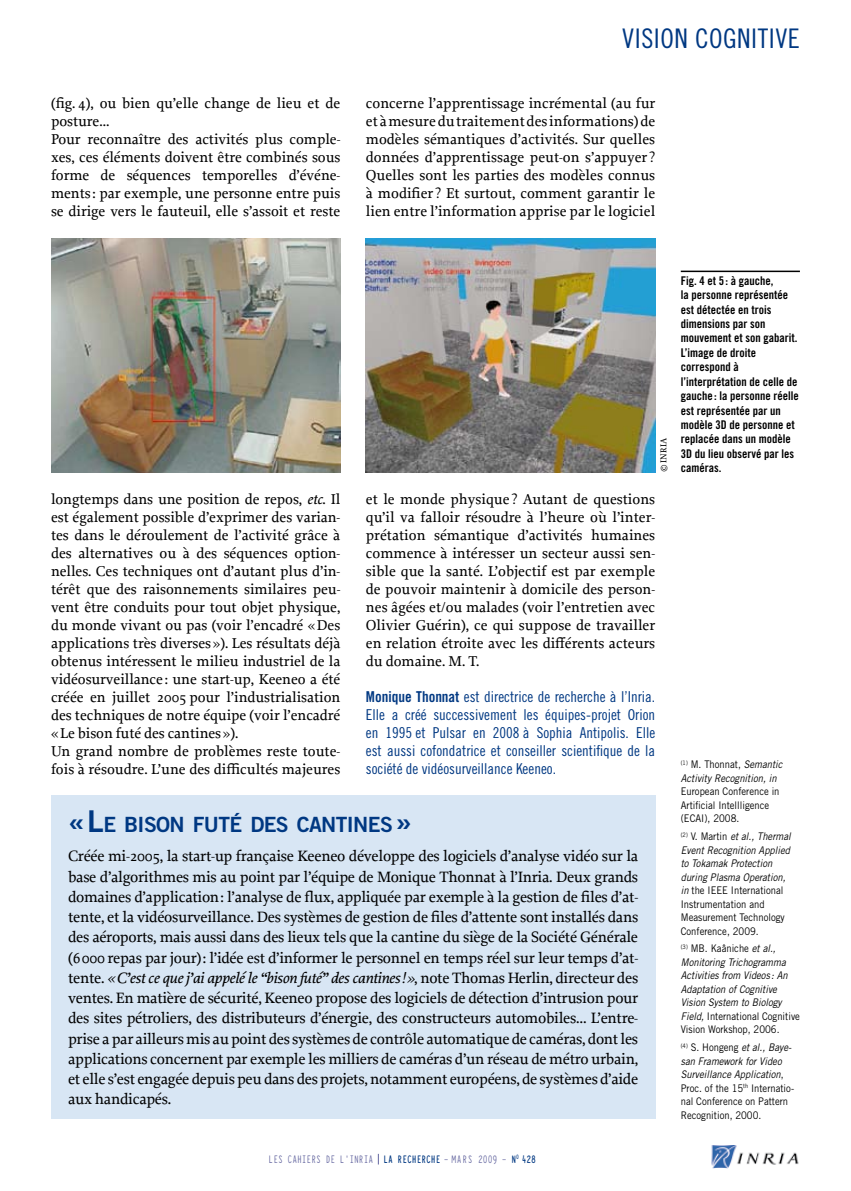
<style>
.page{position:relative;width:851px;height:1191px;background:#fff}
.page>*{position:absolute;margin:0;border:0;box-sizing:border-box;transform-origin:0 0}
.t1{font:27px "Trade Gothic Cond Eighteen";letter-spacing:.02em;color:#003882}
.t2{font:21px "Trade Gothic Bold Two";letter-spacing:-.03em;color:#003882}
.t3{font:15.75px/20.2px "Proforma";letter-spacing:-.02em;color:#000;text-align:justify}
.t4{font:15px/18px "Proforma";letter-spacing:-.005em;color:#000}
.t5{font:15px/18px "Trade Gothic Cond Eighteen";color:#003882;text-align:justify}
.t6{font:12px/14.4px "Trade Gothic Bold Cond Twenty";color:#000}
.t7{font:700 12px "Typewriter Condensed";letter-spacing:-.01em;color:#003882;scale:.9 1}
.t8{font:12px "Typewriter Condensed";letter-spacing:-.01em;color:#63659f;scale:.9 1}
.t9{font:10.5px/13.5px "Trade Gothic";color:#000;scale:.9 1}
.t10{font:italic 10.5px/13.5px "Trade Gothic";color:#000;scale:.9 1}
.t11{font:9px "Proforma";color:#000}
.s1{font-style:italic}
.s2{font-family:"Trade Gothic Bold Cond Twenty"}
.s3{font-size:30px}
.s4{font-weight:400;color:#63659f}
.s5{font-style:normal}
</style>
<div class="page">
<img style="left:711px;top:1145px;width:88px;height:23px">
<img style="left:51px;top:238px;width:289px;height:234px">
<img style="left:366px;top:238px;width:289px;height:234px">
<hr style="left:680px;top:271px;width:119px;height:1px;background:#000">
<div style="left:51px;top:795px;width:604px;height:323px;background:#d8e6f4"></div>
<p class="t4" style="left:51px;top:94px;width:291px">(fig. 4), ou bien qu’elle change de lieu et de posture…<br>Pour reconnaître des activités plus comple&shy;xes, ces éléments doivent être combinés sous forme de séquences temporelles d’événe&shy;ments: par exemple, une personne entre puis se dirige vers le fauteuil, elle s’assoit et reste</p>
<h1 class="t1" style="left:622px;top:23px;width:179px">VISION COGNITIVE</h1>
<p class="t4" style="left:366px;top:94px;width:291px;text-align:justify">concerne l’apprentissage incrémental (au fur et à mesure du traitement des informations) de modèles sémantiques d’activités. Sur quelles données d’apprentissage peut-on s’appuyer ?<br>Quelles sont les parties des modèles connus à modifier ? Et surtout, comment garantir le lien entre l’information apprise par le logiciel</p>
<p class="t11" style="left:658px;top:472px;width:35px;rotate:-90deg">© Inria</p>
<p class="t6" style="left:680px;top:273px;width:120px">Fig. 4 et 5 : à gauche,<br>la personne représentée est détectée en trois dimensions par son mouvement et son gabarit.<br>L’image de droite correspond à l’interprétation de celle de gauche : la personne réelle est représentée par un modèle 3D de personne et replacée dans un modèle<br>3D du lieu observé par les caméras.</p>
<p class="t4" style="left:51px;top:490px;width:291px">longtemps dans une position de repos, <span class="s1">etc</span>. Il est également possible d’exprimer des varian&shy;tes dans le déroulement de l’activité grâce à des alternatives ou à des séquences option&shy;nelles. Ces techniques ont d’autant plus d’in&shy;térêt que des raisonnements similaires peu&shy;vent être conduits pour tout objet physique, du monde vivant ou pas (voir l’encadré «Des applications très diverses»). Les résultats déjà obtenus intéressent le milieu industriel de la vidéosurveillance : une start-up, Keeneo a été créée en juillet 2005 pour l’industrialisation des techniques de notre équipe (voir l’encadré «Le bison futé des cantines»).<br>Un grand nombre de problèmes reste toute&shy;fois à résoudre. L’une des difficultés majeures</p>
<p class="t4" style="left:366px;top:490px;width:291px;text-align:justify">et le monde physique ? Autant de questions qu’il va falloir résoudre à l’heure où l’inter&shy;prétation sémantique d’activités humaines commence à intéresser un secteur aussi sen&shy;sible que la santé. L’objectif est par exemple de pouvoir maintenir à domicile des person&shy;nes âgées et/ou malades (voir l’entretien avec Olivier Guérin), ce qui suppose de travailler en relation étroite avec les différents acteurs du domaine. M. T.</p>
<p class="t5" style="left:366px;top:687px;width:291px"><span class="s2">Monique Thonnat</span> est directrice de recherche à l’Inria.<br>Elle a créé successivement les équipes-projet Orion en 1995 et Pulsar en 2008 à Sophia Antipolis. Elle est aussi cofondatrice et conseiller scientifique de la société de vidéosurveillance Keeneo.</p>
<h2 class="t2" style="left:68px;top:812px;width:345px"><span class="s3">« L</span>E BISON FUTÉ DES CANTINES<span class="s3">»</span></h2>
<p class="t3" style="left:68px;top:846px;width:571px">Créée mi-2005, la start-up française Keeneo développe des logiciels d’analyse vidéo sur la base d’algorithmes mis au point par l’équipe de Monique Thonnat à l’Inria. Deux grands domaines d’application: l’analyse de flux, appliquée par exemple à la gestion de files d’at&shy;tente, et la vidéosurveillance. Des systèmes de gestion de files d’attente sont installés dans des aéroports, mais aussi dans des lieux tels que la cantine du siège de la Société Générale (6000 repas par jour): l’idée est d’informer le personnel en temps réel sur leur temps d’at&shy;tente. <span class="s1">«C’est ce que j’ai appelé le “bison futé” des cantines!»</span>, note Thomas Herlin, directeur des ventes. En matière de sécurité, Keeneo propose des logiciels de détection d’intrusion pour des sites pétroliers, des distributeurs d’énergie, des constructeurs automobiles… L’entre&shy;prise a par ailleurs mis au point des systèmes de contrôle automatique de caméras, dont les applications concernent par exemple les milliers de caméras d’un réseau de métro urbain, et elle s’est engagée depuis peu dans des projets, notamment européens, de systèmes d’aide aux handicapés.</p>
<p class="t8" style="left:268px;top:1150px;width:106px">LES CAHIERS DE L ’INRIA</p>
<p class="t7" style="left:383px;top:1150px;width:171px">LA RECHERCHE <span class="s4">- MARS 2009 -</span> N<sup>0</sup> 428</p>
<p class="t10" style="left:680px;top:757px;width:115px"><sup>(1)</sup> <span class="s5">M. Thonnat,</span> Semantic<br>Activity Recognition, in</p>
<p class="t9" style="left:680px;top:784px;width:111px">European Conference in<br>Artificial Intellligence (ECAI), 2008.</p>
<p class="t9" style="left:680px;top:829px;width:124px"><sup>(2)</sup> V. Martin <span class="s1">et al., Thermal<br>Event Recognition Applied to Tokamak Protection during Plasma Operation, in</span> the IEEE International<br>Instrumentation and<br>Measurement Technology<br>Conference, 2009.</p>
<p class="t10" style="left:680px;top:941px;width:134px"><sup>(3)</sup> <span class="s5">MB. Kaâniche</span> et al.,<br>Monitoring Trichogramma<br>Activities from Videos : An<br>Adaptation of Cognitive<br>Vision System to Biology<br>Field, <span class="s5">International Cognitive<br>Vision Workshop, 2006.</span></p>
<p class="t9" style="left:680px;top:1040px;width:127px"><sup>(4)</sup> S. Hongeng <span class="s1">et al., Baye&shy;san Framework for Video<br>Surveillance Application</span>,<br>Proc. of the 15<sup>th</sup> Internatio&shy;nal Conference on Pattern<br>Recognition, 2000.</p>
</div>
